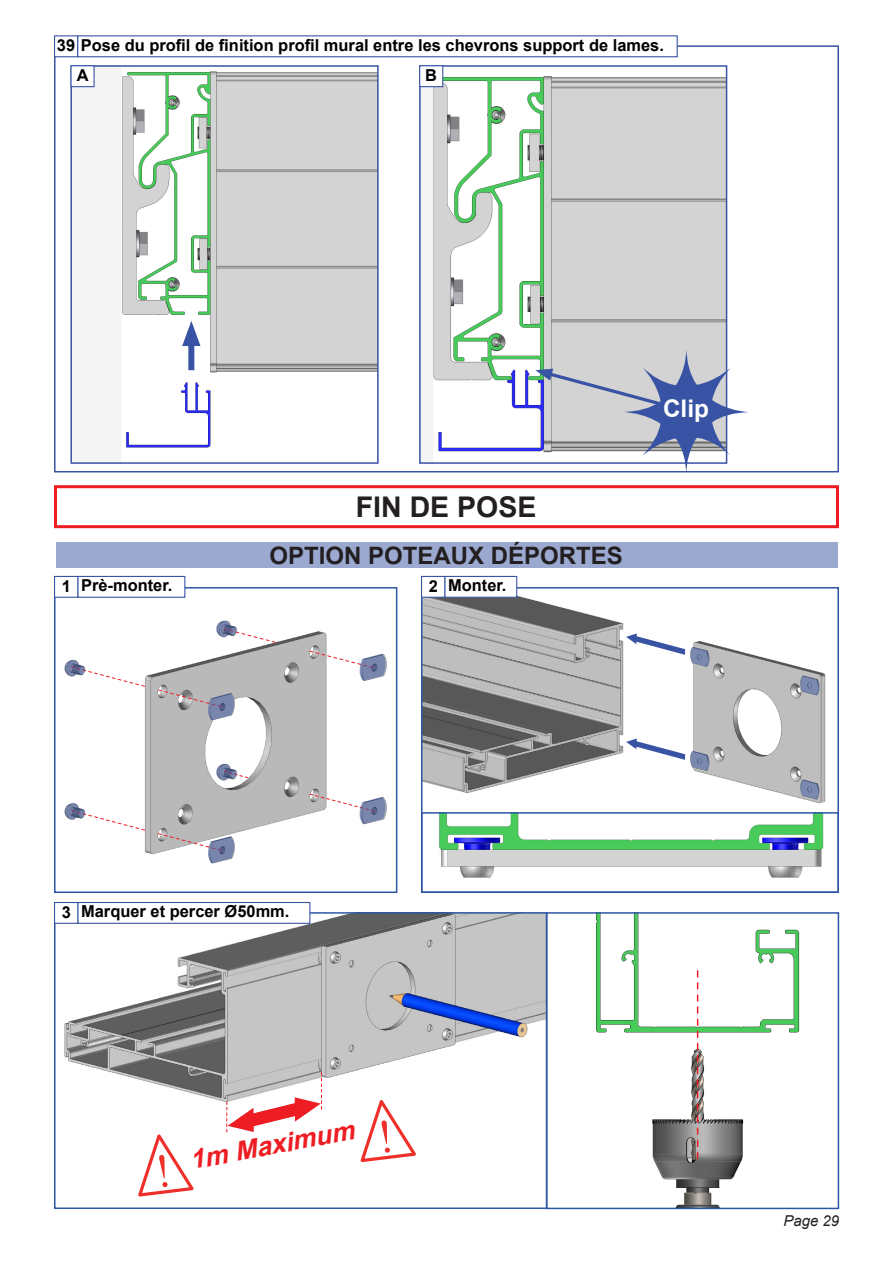
<style>
.page{position:relative;width:893px;height:1263px;background:#fff}
.page>*{position:absolute;margin:0;border:0;box-sizing:border-box;transform-origin:0 0}
.t1{font:700 28.5px "Arial";color:#231f20}
.t2{font:italic 700 26.25px "Arial";color:#ee1d23}
.t3{font:700 24.3px "Arial";color:#fff}
.t4{font:700 24px "Arial";color:#231f20}
.t5{font:700 16.5px "Arial";color:#000}
.t6{font:italic 15px "Arial";color:#231f20}
</style>
<div class="page">
<img style="left:64px;top:590px;width:323px;height:274px">
<img style="left:424px;top:590px;width:402px;height:214px">
<img style="left:439px;top:815px;width:385px;height:63px">
<img style="left:64px;top:915px;width:480px;height:218px">
<img style="left:596px;top:915px;width:204px;height:291px">
<svg style="left:697px;top:971px;width:1px;height:187px"></svg>
<img style="left:73px;top:68px;width:303px;height:393px">
<img style="left:422px;top:68px;width:302px;height:393px">
<div style="left:54px;top:587px;width:343px;height:306px;border:2px solid #2d56a5"></div>
<div style="left:421px;top:812px;width:418px;height:81px;border:2px solid #2d56a5"></div>
<div style="left:54px;top:912px;width:493px;height:297px;border:2px solid #2d56a5"></div>
<div style="left:546px;top:912px;width:293px;height:297px;border:2px solid #2d56a5"></div>
<svg style="left:65px;top:660px;width:80px;height:27px"></svg>
<svg style="left:158px;top:689px;width:76px;height:31px;background:#a8a7b1"></svg>
<svg style="left:216px;top:621px;width:60px;height:22px"></svg>
<svg style="left:309px;top:650px;width:76px;height:31px"></svg>
<svg style="left:65px;top:803px;width:81px;height:28px"></svg>
<svg style="left:157px;top:833px;width:77px;height:30px"></svg>
<svg style="left:216px;top:764px;width:33px;height:16px"></svg>
<svg style="left:309px;top:793px;width:76px;height:31px"></svg>
<svg style="left:691px;top:647px;width:18px;height:19px"></svg>
<svg style="left:801px;top:676px;width:18px;height:19px"></svg>
<svg style="left:800px;top:780px;width:19px;height:19px"></svg>
<svg style="left:626px;top:633px;width:59px;height:22px"></svg>
<svg style="left:626px;top:738px;width:83px;height:32px"></svg>
<div style="left:56px;top:542px;width:781px;height:25px;background:#9ba9d1"></div>
<div style="left:54px;top:576px;width:25px;height:22px;background:#fff;border:1px solid #3853a3"></div>
<div style="left:77px;top:576px;width:108px;height:22px;background:#fff;border:1px solid #3853a3"></div>
<div style="left:421px;top:576px;width:25px;height:22px;background:#fff;border:1px solid #3853a3"></div>
<div style="left:444px;top:576px;width:73px;height:22px;background:#fff;border:1px solid #3853a3"></div>
<div style="left:54px;top:902px;width:25px;height:22px;background:#fff;border:1px solid #3853a3"></div>
<div style="left:77px;top:902px;width:233px;height:22px;background:#fff;border:1px solid #3853a3"></div>
<div style="left:70px;top:65px;width:309px;height:399px;border:2px solid #3853a3"></div>
<div style="left:419px;top:65px;width:308px;height:399px;border:2px solid #3853a3"></div>
<svg style="left:622px;top:348px;width:128px;height:127px"></svg>
<svg style="left:535px;top:366px;width:197px;height:91px;background:#a4acc4"></svg>
<div style="left:54px;top:35px;width:24px;height:22px;background:#fff;border:1px solid #3853a3"></div>
<div style="left:77px;top:35px;width:601px;height:22px;background:#fff;border:1px solid #3853a3"></div>
<div style="left:70px;top:65px;width:25px;height:22px;background:#fff;border:1px solid #3853a3"></div>
<div style="left:419px;top:65px;width:24px;height:22px;background:#fff;border:1px solid #3853a3"></div>
<div style="left:188px;top:336px;width:6px;height:34px;background:#3853a3"></div>
<svg style="left:182px;top:321px;width:18px;height:25px"></svg>
<div style="left:54px;top:485px;width:785px;height:43px;border:3px solid #ee1d23"></div>
<svg style="left:226px;top:1072px;width:96px;height:60px"></svg>
<svg style="left:136px;top:1128px;width:61px;height:69px"></svg>
<svg style="left:358px;top:1094px;width:62px;height:69px"></svg>
<p class="t5" style="left:57px;top:34px;width:608px">39 Pose du profil de finition profil mural entre les chevrons support de lames.</p>
<p class="t5" style="left:77px;top:64px;width:13px">A</p>
<p class="t5" style="left:425px;top:64px;width:13px">B</p>
<p class="t1" style="left:356px;top:488px;width:182px">FIN DE POSE</p>
<p class="t4" style="left:269px;top:539px;width:355px">OPTION POTEAUX DÉPORTES</p>
<p class="t5" style="left:62px;top:575px;width:11px">1</p>
<p class="t5" style="left:81px;top:574px;width:93px">Prè-monter.</p>
<p class="t5" style="left:429px;top:575px;width:11px">2</p>
<p class="t5" style="left:448px;top:574px;width:60px">Monter.</p>
<p class="t3" style="left:663px;top:392px;width:47px">Clip</p>
<p class="t5" style="left:62px;top:901px;width:11px">3</p>
<p class="t5" style="left:81px;top:900px;width:210px">Marquer et percer Ø50mm.</p>
<p class="t2" style="left:187px;top:1142px;width:168px;rotate:-10deg">1m Maximum</p>
<p class="t6" style="left:783px;top:1211px;width:57px">Page 29</p>
</div>
